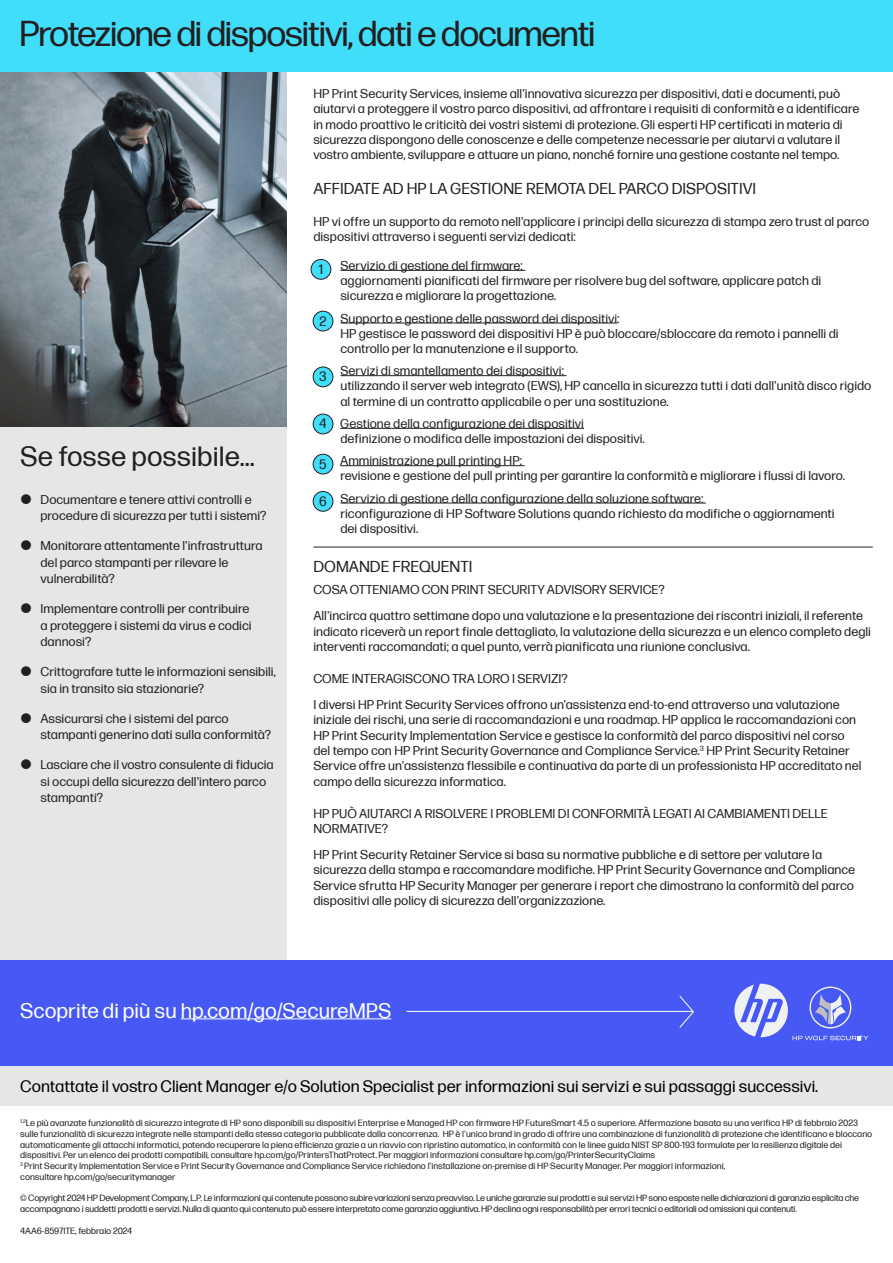
<style>
.page{position:relative;width:893px;height:1263px;background:#fff}
.page>*{position:absolute;margin:0;border:0;box-sizing:border-box;transform-origin:0 0}
.t1{font:36px "Forma DJR Display";color:#231f20}
.t2{font:27.75px "Forma DJR Micro";color:#231f20}
.t3{font:21px "Forma DJR Micro";color:#fff}
.t4{font:16.5px "Forma DJR Micro";color:#000}
.t5{font:15.75px "Forma DJR Micro";color:#231f20}
.t6{font:13.5px "Forma DJR Micro";color:#231f20}
.t7{font:12.75px/15.3px "Forma DJR Micro";color:#231f20}
.t8{font:9px/10.8px "Forma DJR Micro";color:#231f20}
.t9{font:9px/10.8px "Forma DJR Micro";letter-spacing:-.02em;color:#231f20}
</style>
<div class="page">
<div style="left:0;top:374px;width:286px;height:586px;background:#e6e6e6"></div>
<div style="left:0;top:1066px;width:893px;height:39px;background:#e6e6e6"></div>
<div style="left:0;top:961px;width:893px;height:105px;background:#4759f5"></div>
<img style="left:0;top:72px;width:286px;height:355px">
<div style="left:0;top:0;width:893px;height:72px;background:#40defa"></div>
<hr style="left:181px;top:1018px;width:210px;height:1px;background:#fff">
<hr style="left:340px;top:270px;width:185px;height:1px;background:#231f20">
<hr style="left:340px;top:323px;width:277px;height:1px;background:#231f20">
<hr style="left:340px;top:375px;width:226px;height:1px;background:#231f20">
<hr style="left:340px;top:428px;width:244px;height:1px;background:#231f20">
<hr style="left:340px;top:465px;width:185px;height:1px;background:#231f20">
<hr style="left:340px;top:503px;width:366px;height:1px;background:#231f20">
<hr style="left:313px;top:547px;width:560px;height:1px;background:#231f20">
<div style="left:311px;top:259px;width:20px;height:20px;background:#40defa;border-radius:50%"></div>
<div style="left:311px;top:259px;width:20px;height:20px;border:1px solid #231f20;border-radius:50%"></div>
<div style="left:313px;top:311px;width:20px;height:20px;background:#40defa;border-radius:50%"></div>
<div style="left:313px;top:311px;width:20px;height:20px;border:1px solid #231f20;border-radius:50%"></div>
<div style="left:313px;top:367px;width:20px;height:20px;background:#40defa;border-radius:50%"></div>
<div style="left:313px;top:367px;width:20px;height:20px;border:1px solid #231f20;border-radius:50%"></div>
<div style="left:313px;top:414px;width:20px;height:20px;background:#40defa;border-radius:50%"></div>
<div style="left:313px;top:414px;width:20px;height:20px;border:1px solid #231f20;border-radius:50%"></div>
<div style="left:313px;top:454px;width:20px;height:20px;background:#40defa;border-radius:50%"></div>
<div style="left:313px;top:454px;width:20px;height:20px;border:1px solid #231f20;border-radius:50%"></div>
<div style="left:313px;top:491px;width:20px;height:20px;background:#40defa;border-radius:50%"></div>
<div style="left:313px;top:491px;width:20px;height:20px;border:1px solid #231f20;border-radius:50%"></div>
<svg style="left:406px;top:996px;width:288px;height:32px"></svg>
<svg style="left:734px;top:984px;width:134px;height:56px"></svg>
<h1 class="t1" style="left:20px;top:9px;width:576px">Protezione di dispositivi, dati e documenti</h1>
<h2 class="t2" style="left:20px;top:436px;width:236px">Se fosse possibile...</h2>
<p class="t7" style="left:40px;top:490px;width:228px;line-height:16.5px">Documentare e tenere attivi controlli e procedure di sicurezza per tutti i sistemi?</p>
<p class="t7" style="left:40px;top:537px;width:224px;line-height:16.5px">Monitorare attentamente l'infrastruttura del parco stampanti per rilevare le vulnerabilità?</p>
<p class="t7" style="left:40px;top:600px;width:213px;line-height:16.5px">Implementare controlli per contribuire a proteggere i sistemi da virus e codici dannosi?</p>
<p class="t7" style="left:40px;top:663px;width:237px;line-height:16.5px">Crittografare tutte le informazioni sensibili, sia in transito sia stazionarie?</p>
<p class="t7" style="left:40px;top:709px;width:232px;line-height:16.5px">Assicurarsi che i sistemi del parco stampanti generino dati sulla conformità?</p>
<p class="t7" style="left:40px;top:756px;width:235px;line-height:16.5px">Lasciare che il vostro consulente di fiducia si occupi della sicurezza dell'intero parco stampanti?</p>
<p class="t7" style="left:313px;top:85px;width:547px">HP Print Security Services, insieme all'innovativa sicurezza per dispositivi, dati e documenti, può aiutarvi a proteggere il vostro parco dispositivi, ad affrontare i requisiti di conformità e a identificare in modo proattivo le criticità dei vostri sistemi di protezione. Gli esperti HP certificati in materia di sicurezza dispongono delle conoscenze e delle competenze necessarie per aiutarvi a valutare il vostro ambiente, sviluppare e attuare un piano, nonché fornire una gestione costante nel tempo.</p>
<p class="t5" style="left:313px;top:177px;width:444px">AFFIDATE AD HP LA GESTIONE REMOTA DEL PARCO DISPOSITIVI</p>
<p class="t7" style="left:313px;top:213px;width:557px">HP vi offre un supporto da remoto nell'applicare i principi della sicurezza di stampa zero trust al parco dispositivi attraverso i seguenti servizi dedicati:</p>
<p class="t7" style="left:340px;top:257px;width:482px">Servizio di gestione del firmware:<br>aggiornamenti pianificati del firmware per risolvere bug del software, applicare patch di sicurezza e migliorare la progettazione.</p>
<p class="t7" style="left:340px;top:309px;width:500px">Supporto e gestione delle password dei dispositivi:<br>HP gestisce le password dei dispositivi HP è può bloccare/sbloccare da remoto i pannelli di controllo per la manutenzione e il supporto.</p>
<p class="t7" style="left:340px;top:362px;width:533px">Servizi di smantellamento dei dispositivi:<br>utilizzando il server web integrato (EWS), HP cancella in sicurezza tutti i dati dall'unità disco rigido al termine di un contratto applicabile o per una sostituzione.</p>
<p class="t7" style="left:340px;top:415px;width:306px">Gestione della configurazione dei dispositivi definizione o modifica delle impostazioni dei dispositivi.</p>
<p class="t7" style="left:340px;top:452px;width:506px">Amministrazione pull printing HP:<br>revisione e gestione del pull printing per garantire la conformità e migliorare i flussi di lavoro.</p>
<p class="t7" style="left:340px;top:489px;width:496px">Servizio di gestione della configurazione della soluzione software:<br>riconfigurazione di HP Software Solutions quando richiesto da modifiche o aggiornamenti dei dispositivi.</p>
<p class="t5" style="left:313px;top:555px;width:161px">DOMANDE FREQUENTI</p>
<p class="t7" style="left:313px;top:576px;width:551px;line-height:26.1px">COSA OTTENIAMO CON PRINT SECURITY ADVISORY SERVICE?<br>All'incirca quattro settimane dopo una valutazione e la presentazione dei riscontri iniziali, il referente</p>
<p class="t7" style="left:313px;top:623px;width:559px">indicato riceverà un report finale dettagliato, la valutazione della sicurezza e un elenco completo degli interventi raccomandati; a quel punto, verrà pianificata una riunione conclusiva.</p>
<p class="t7" style="left:313px;top:665px;width:528px;line-height:26.1px">COME INTERAGISCONO TRA LORO I SERVIZI?<br>I diversi HP Print Security Services offrono un'assistenza end-to-end attraverso una valutazione</p>
<p class="t7" style="left:313px;top:711px;width:550px">iniziale dei rischi, una serie di raccomandazioni e una roadmap. HP applica le raccomandazioni con HP Print Security Implementation Service e gestisce la conformità del parco dispositivi nel corso del tempo con HP Print Security Governance and Compliance Service.<sup>3</sup> HP Print Security Retainer Service offre un'assistenza flessibile e continuativa da parte di un professionista HP accreditato nel campo della sicurezza informatica.</p>
<p class="t7" style="left:313px;top:805px;width:516px">HP PUÒ AIUTARCI A RISOLVERE I PROBLEMI DI CONFORMITÀ LEGATI AI CAMBIAMENTI DELLE<br>NORMATIVE?</p>
<p class="t7" style="left:313px;top:846px;width:543px">HP Print Security Retainer Service si basa su normative pubbliche e di settore per valutare la sicurezza della stampa e raccomandare modifiche. HP Print Security Governance and Compliance Service sfrutta HP Security Manager per generare i report che dimostrano la conformità del parco dispositivi alle policy di sicurezza dell'organizzazione.</p>
<p class="t6" style="left:318px;top:259px;width:6px">1</p>
<p class="t6" style="left:319px;top:311px;width:9px">2</p>
<p class="t6" style="left:319px;top:367px;width:9px">3</p>
<p class="t6" style="left:319px;top:414px;width:9px">4</p>
<p class="t6" style="left:319px;top:454px;width:9px">5</p>
<p class="t6" style="left:319px;top:491px;width:9px">6</p>
<h3 class="t3" style="left:20px;top:996px;width:373px">Scoprite di più su hp.com/go/SecureMPS</h3>
<p class="t4" style="left:20px;top:1074px;width:799px">Contattate il vostro Client Manager e/o Solution Specialist per informazioni sui servizi e sui passaggi successivi.</p>
<p class="t8" style="left:20px;top:1117px;width:853px"><sup>1,2</sup>Le più avanzate funzionalità di sicurezza integrate di HP sono disponibili su dispositivi Enterprise e Managed HP con firmware HP FutureSmart 4.5 o superiore. Affermazione basata su una verifica HP di febbraio 2023 sulle funzionalità di sicurezza integrate nelle stampanti della stessa categoria pubblicate dalla concorrenza. HP è l'unico brand in grado di offrire una combinazione di funzionalità di protezione che identificano e bloccano automaticamente gli attacchi informatici, potendo recuperare la piena efficienza grazie a un riavvio con ripristino automatico, in conformità con le linee guida NIST SP 800-193 formulate per la resilienza digitale dei dispositivi. Per un elenco dei prodotti compatibili, consultare hp.com/go/PrintersThatProtect. Per maggiori informazioni consultare hp.com/go/PrinterSecurityClaims<br><sup>3</sup> Print Security Implementation Service e Print Security Governance and Compliance Service richiedono l'installazione on-premise di HP Security Manager. Per maggiori informazioni,<br>consultare hp.com/go/securitymanager</p>
<p class="t9" style="left:20px;top:1192px;width:840px">© Copyright 2024 HP Development Company, L.P. Le informazioni qui contenute possono subire variazioni senza preavviso. Le uniche garanzie sui prodotti e sui servizi HP sono esposte nelle dichiarazioni di garanzia esplicita che accompagnano i suddetti prodotti e servizi. Nulla di quanto qui contenuto può essere interpretato come garanzia aggiuntiva. HP declina ogni responsabilità per errori tecnici o editoriali od omissioni qui contenuti.</p>
<p class="t8" style="left:20px;top:1224px;width:113px">4AA6-8597ITE, febbraio 2024</p>
</div>
